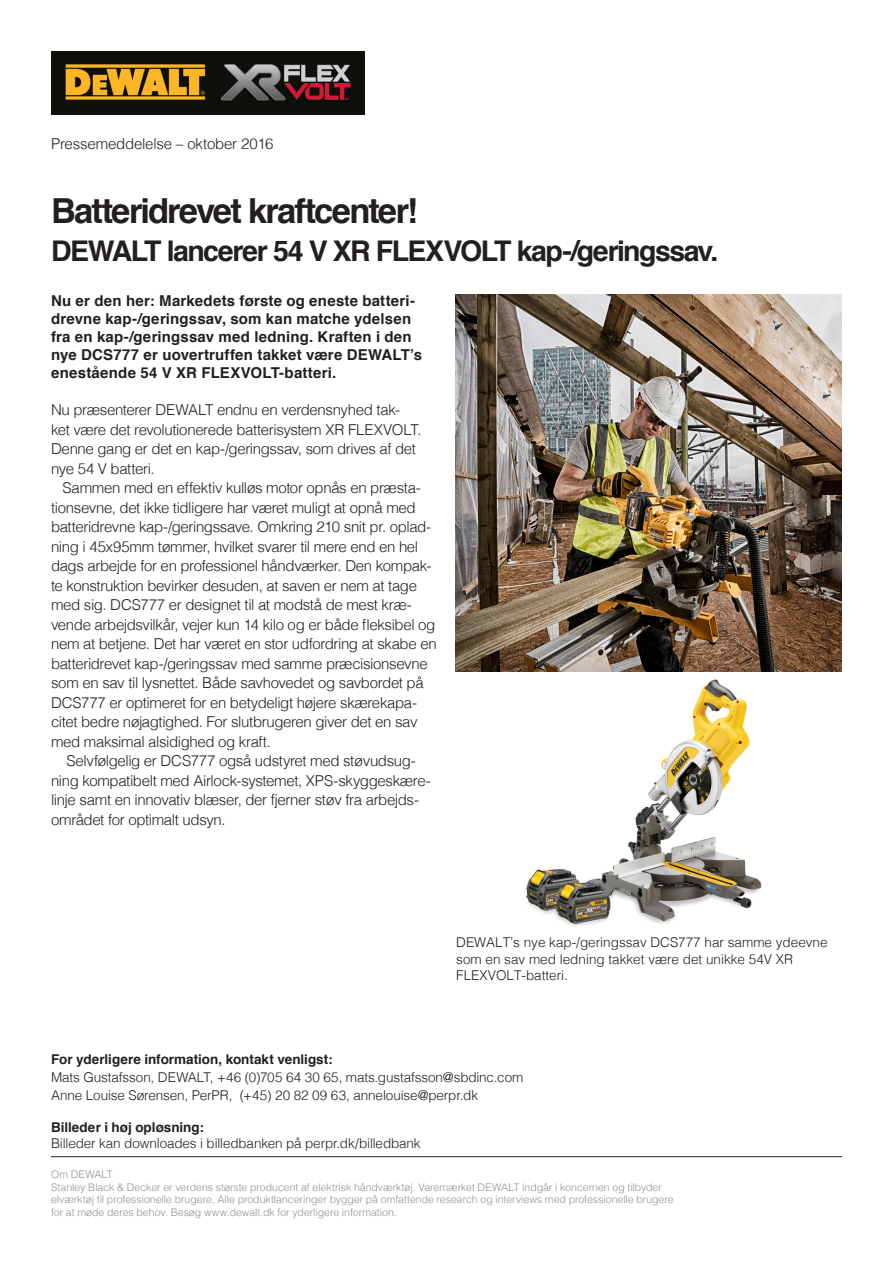
<style>
.page{position:relative;width:893px;height:1263px;background:#fff}
.page>*{position:absolute;margin:0;border:0;box-sizing:border-box;transform-origin:0 0}
.t1{font:700 34.5px "Helvetica";letter-spacing:-.055em;color:#231f20}
.t2{font:700 28.5px "Helvetica";letter-spacing:-.055em;color:#231f20}
.t3{font:300 15px/19.5px "Helvetica";letter-spacing:-.025em;color:#231f20}
.t4{font:700 15px/18px "Helvetica";letter-spacing:.015em;color:#231f20}
.t5{font:300 13.5px/16.2px "Helvetica";letter-spacing:-.005em;color:#231f20}
.t6{font:700 13.5px "Helvetica";color:#231f20}
.t7{font:300 10.5px/12.6px "Helvetica";color:#8f9194}
</style>
<div class="page">
<hr style="left:51px;top:1156px;width:791px;height:1px;background:#231f20">
<img style="left:51px;top:51px;width:313px;height:63px">
<img style="left:455px;top:294px;width:387px;height:378px">
<img style="left:526px;top:679px;width:236px;height:247px">
<p class="t3" style="left:51px;top:133px;width:224px">Pressemeddelelse – oktober 2016</p>
<p class="t1" style="left:51px;top:183px;width:368px">Batteridrevet kraftcenter!</p>
<p class="t2" style="left:51px;top:228px;width:669px">DEWALT lancerer 54 V XR FLEXVOLT kap-/geringssav.</p>
<p class="t4" style="left:51px;top:292px;width:373px">Nu er den her: Markedets første og eneste batteri&shy;drevne kap-/geringssav, som kan matche ydelsen fra en kap-/geringssav med ledning. Kraften i den nye DCS777 er uovertruffen takket være DEWALT’s enestående 54 V XR FLEXVOLT-batteri.</p>
<p class="t3" style="left:51px;top:399px;width:372px">Nu præsenterer DEWALT endnu en verdensnyhed tak&shy;ket være det revolutionerede batterisystem XR FLEXVOLT.<br>Denne gang er det en kap-/geringssav, som drives af det nye 54 V batteri.</p>
<p class="t3" style="left:51px;top:477px;width:387px;text-indent:12px">Sammen med en effektiv kulløs motor opnås en præsta&shy;tionsevne, det ikke tidligere har været muligt at opnå med batteridrevne kap-/geringssave. Omkring 210 snit pr. oplad&shy;ning i 45x95mm tømmer, hvilket svarer til mere end en hel dags arbejde for en professionel håndværker. Den kompak&shy;te konstruktion bevirker desuden, at saven er nem at tage med sig. DCS777 er designet til at modstå de mest kræ&shy;vende arbejdsvilkår, vejer kun 14 kilo og er både fleksibel og nem at betjene. Det har været en stor udfordring at skabe en batteridrevet kap-/geringssav med samme præcisionsevne som en sav til lysnettet. Både savhovedet og savbordet på DCS777 er optimeret for en betydeligt højere skærekapa&shy;citet bedre nøjagtighed. For slutbrugeren giver det en sav med maksimal alsidighed og kraft.</p>
<p class="t3" style="left:51px;top:750px;width:381px;text-indent:15px">Selvfølgelig er DCS777 også udstyret med støvudsug&shy;ning kompatibelt med Airlock-systemet, XPS-skyggeskære&shy;linje samt en innovativ blæser, der fjerner støv fra arbejds&shy;området for optimalt udsyn.</p>
<p class="t5" style="left:456px;top:933px;width:373px">DEWALT’s nye kap-/geringssav DCS777 har samme ydeevne som en sav med ledning takket være det unikke 54V XR<br>FLEXVOLT-batteri.</p>
<p class="t6" style="left:51px;top:1048px;width:283px">For yderligere information, kontakt venligst:</p>
<p class="t5" style="left:51px;top:1067px;width:474px;line-height:18px">Mats Gustafsson, DEWALT, +46 (0)705 64 30 65, mats.gustafsson@sbdinc.com<br>Anne Louise Sørensen, PerPR, (+45) 20 82 09 63, annelouise@perpr.dk</p>
<p class="t6" style="left:51px;top:1116px;width:154px">Billeder i høj opløsning:</p>
<p class="t5" style="left:51px;top:1134px;width:371px">Billeder kan downloades i billedbanken på perpr.dk/billedbank</p>
<p class="t7" style="left:51px;top:1167px;width:63px">Om DEWALT</p>
<p class="t7" style="left:51px;top:1180px;width:624px">Stanley Black &amp; Decker er verdens største producent af elektrisk håndværktøj. Varemærket DEWALT indgår i koncernen og tilbyder elværktøj til professionelle brugere. Alle produktlanceringer bygger på omfattende research og interviews med professionelle brugere for at møde deres behov. Besøg www.dewalt.dk for yderligere information.</p>
</div>
